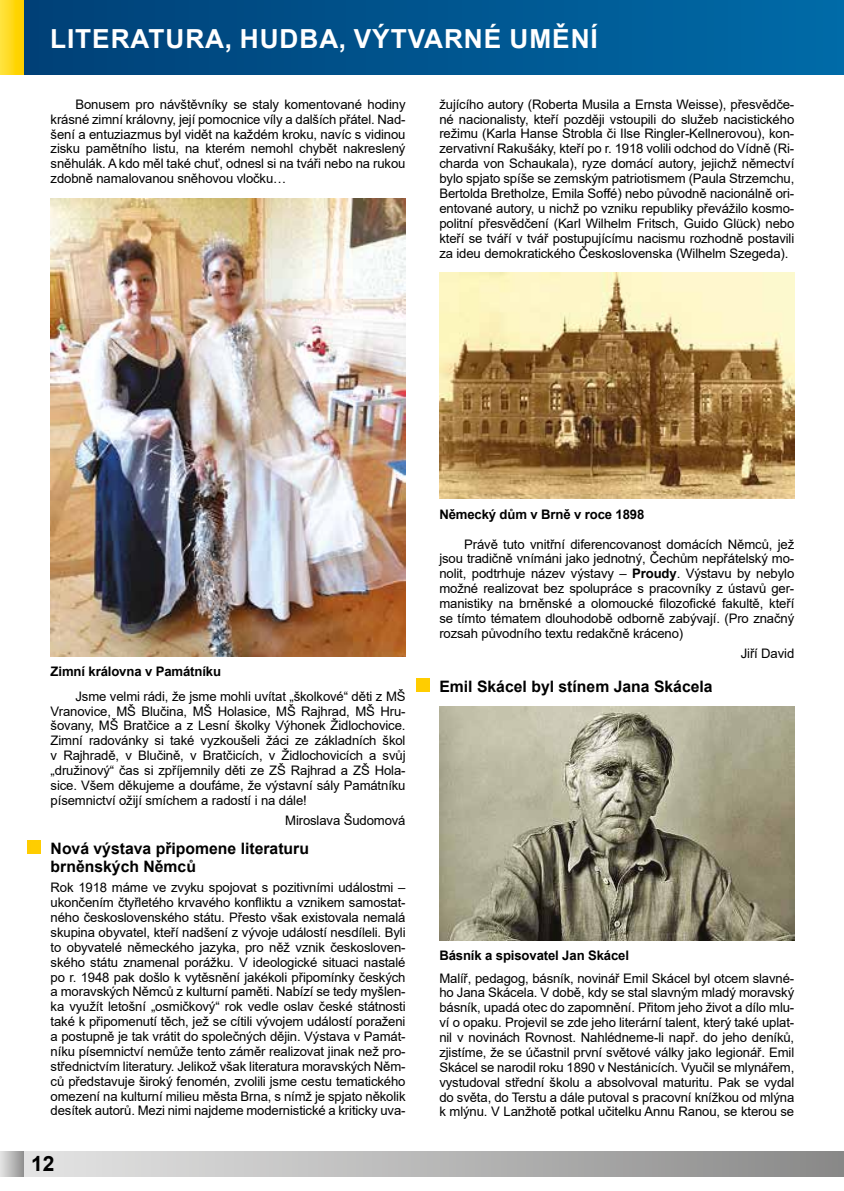
<style>
.page{position:relative;width:844px;height:1191px;background:#fff}
.page>*{position:absolute;margin:0;border:0;box-sizing:border-box;transform-origin:0 0}
.t1{font:700 26.25px "Arial";letter-spacing:.035em;color:#fff}
.t2{font:700 21px "Arial";color:#000}
.t3{font:700 15.75px/18.9px "Arial";color:#000}
.t4{font:13.12px/14.9px "Arial";letter-spacing:-.01em;color:#000;text-align:justify}
.t5{font:700 13.12px "Arial";letter-spacing:-.01em;color:#000}
.s1{font-weight:400;font-size:28px;color:#fff}
.s2{font-weight:700}
</style>
<div class="page">
<svg style="left:0;top:1151px;width:25px;height:25px"></svg>
<div style="left:25px;top:1151px;width:818px;height:25px;background:linear-gradient(to right,#e5e5e5,#8a8989)"></div>
<svg style="left:0;top:0;width:25px;height:74px;background:#f4d21c"></svg>
<img style="left:51px;top:198px;width:354px;height:458px">
<img style="left:439px;top:273px;width:355px;height:226px">
<img style="left:439px;top:706px;width:355px;height:234px">
<div style="left:25px;top:0;width:818px;height:74px;background:linear-gradient(to right,#004076,#006aa7)"></div>
<h1 class="t1" style="left:50px;top:20px;width:549px">LITERATURA, HUDBA, VÝTVARNÉ UMĚNÍ</h1>
<p class="t4" style="left:51px;top:97px;width:356px;text-indent:25px">Bonusem pro návštěvníky se staly komentované hodiny krásné zimní královny, její pomocnice víly a dalších přátel. Nad&shy;šení a entuziazmus byl vidět na každém kroku, navíc s vidinou zisku pamětního listu, na kterém nemohl chybět nakreslený sněhulák. A kdo měl také chuť, odnesl si na tváři nebo na rukou zdobně namalovanou sněhovou vločku…</p>
<p class="t4" style="left:439px;top:97px;width:356px">žujícího autory (Roberta Musila a Ernsta Weisse), přesvědče&shy;né nacionalisty, kteří později vstoupili do služeb nacistického režimu (Karla Hanse Strobla či Ilse Ringler-Kellnerovou), kon&shy;zervativní Rakušáky, kteří po r. 1918 volili odchod do Vídně (Ri&shy;charda von Schaukala), ryze domácí autory, jejichž němectví bylo spjato spíše se zemským patriotismem (Paula Strzemchu, Bertolda Bretholze, Emila Soffé) nebo původně nacionálně ori&shy;entované autory, u nichž po vzniku republiky převážilo kosmo&shy;politní přesvědčení (Karl Wilhelm Fritsch, Guido Glück) nebo kteří se tváří v tvář postupujícímu nacismu rozhodně postavili za ideu demokratického Československa (Wilhelm Szegeda).</p>
<p class="t5" style="left:51px;top:662px;width:172px">Zimní královna v Památníku</p>
<p class="t4" style="left:51px;top:688px;width:356px;text-indent:25px">Jsme velmi rádi, že jsme mohli uvítat „školkové“ děti z MŠ Vranovice, MŠ Blučina, MŠ Holasice, MŠ Rajhrad, MŠ Hru&shy;šovany, MŠ Bratčice a z Lesní školky Výhonek Židlochovice.<br>Zimní radovánky si také vyzkoušeli žáci ze základních škol v Rajhradě, v Blučině, v Bratčicích, v Židlochovicích a svůj „družinový“ čas si zpříjemnily děti ze ZŠ Rajhrad a ZŠ Hola&shy;sice. Všem děkujeme a doufáme, že výstavní sály Památníku písemnictví ožijí smíchem a radostí i na dále!</p>
<p class="t4" style="left:285px;top:812px;width:122px">Miroslava Šudomová</p>
<p class="t3" style="left:51px;top:838px;width:260px;text-indent:-25px"><span class="s1">■</span> Nová výstava připomene literaturu brněnských Němců</p>
<p class="t4" style="left:51px;top:880px;width:356px">Rok 1918 máme ve zvyku spojovat s pozitivními událostmi – ukončením čtyřletého krvavého konfliktu a vznikem samostat&shy;ného československého státu. Přesto však existovala nemalá skupina obyvatel, kteří nadšení z vývoje událostí nesdíleli. Byli to obyvatelé německého jazyka, pro něž vznik českosloven&shy;ského státu znamenal porážku. V ideologické situaci nastalé po r. 1948 pak došlo k vytěsnění jakékoli připomínky českých a moravských Němců z kulturní paměti. Nabízí se tedy myšlen&shy;ka využít letošní „osmičkový“ rok vedle oslav české státnosti také k připomenutí těch, jež se cítili vývojem událostí poraženi a postupně je tak vrátit do společných dějin. Výstava v Památ&shy;níku písemnictví nemůže tento záměr realizovat jinak než pro&shy;střednictvím literatury. Jelikož však literatura moravských Něm&shy;ců představuje široký fenomén, zvolili jsme cestu tematického omezení na kulturní milieu města Brna, s nímž je spjato několik desítek autorů. Mezi nimi najdeme modernistické a kriticky uva-</p>
<p class="t5" style="left:439px;top:505px;width:206px">Německý dům v Brně v roce 1898</p>
<p class="t4" style="left:439px;top:536px;width:356px;text-indent:25px">Právě tuto vnitřní diferencovanost domácích Němců, jež jsou tradičně vnímáni jako jednotný, Čechům nepřátelský mo&shy;nolit, podtrhuje název výstavy – <span class="s2">Proudy</span>. Výstavu by nebylo možné realizovat bez spolupráce s pracovníky z ústavů ger&shy;manistiky na brněnské a olomoucké filozofické fakultě, kteří se tímto tématem dlouhodobě odborně zabývají. (Pro značný rozsah původního textu redakčně kráceno)</p>
<p class="t4" style="left:740px;top:645px;width:55px">Jiří David</p>
<p class="t3" style="left:414px;top:676px;width:299px"><span class="s1">■</span> Emil Skácel byl stínem Jana Skácela</p>
<p class="t5" style="left:439px;top:946px;width:191px">Básník a spisovatel Jan Skácel</p>
<p class="t4" style="left:439px;top:970px;width:356px">Malíř, pedagog, básník, novinář Emil Skácel byl otcem slavné&shy;ho Jana Skácela. V době, kdy se stal slavným mladý moravský básník, upadá otec do zapomnění. Přitom jeho život a dílo mlu&shy;ví o opaku. Projevil se zde jeho literární talent, který také uplat&shy;nil v novinách Rovnost. Nahlédneme-li např. do jeho deníků, zjistíme, že se účastnil první světové války jako legionář. Emil Skácel se narodil roku 1890 v Nestánicích. Vyučil se mlynářem, vystudoval střední školu a absolvoval maturitu. Pak se vydal do světa, do Terstu a dále putoval s pracovní knížkou od mlýna k mlýnu. V Lanžhotě potkal učitelku Annu Ranou, se kterou se</p>
<h2 class="t2" style="left:31px;top:1148px;width:25px">12</h2>
</div>
